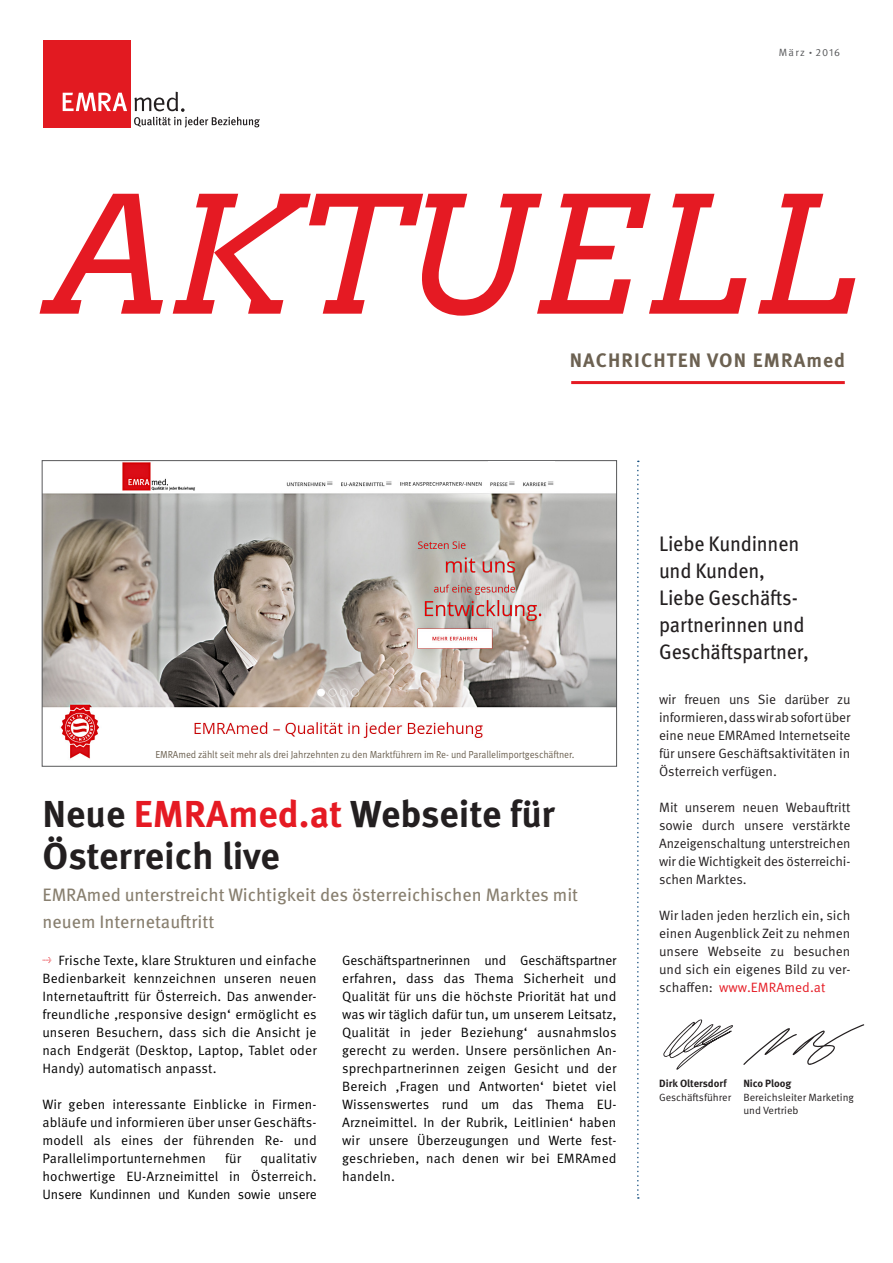
<style>
.page{position:relative;width:893px;height:1263px;background:#fff}
.page>*{position:absolute;margin:0;border:0;box-sizing:border-box;transform-origin:0 0}
.t1{font:italic 162px "Arvo";color:#e51a23}
.t2{font:700 37.5px/42px "Meta OT";color:#231f20}
.t3{font:21px/27px "Meta OT";letter-spacing:-.01em;color:#231f20;scale:.94 1}
.t4{font:700 19.5px "Meta OT";letter-spacing:.06em;color:#6c6151}
.t5{font:18px/27px "Meta OT";color:#887f6f}
.t6{font:13.5px/18px "Meta OT Norm";letter-spacing:.01em;color:#000001;text-align:justify}
.t7{font:13.5px/18px "Meta OT Norm";letter-spacing:-.005em;color:#231f20;text-align:justify}
.t8{font:10.5px/13.5px "Meta OT Norm";color:#231f20}
.t9{font:700 10.5px "Meta OT";color:#231f20}
.t10{font:10.5px "Meta OT Norm";letter-spacing:.11em;color:#57585a}
.t11{font:10.2px "Meta OT Norm";letter-spacing:-.01em;color:#6c6151;scale:.93 1}
.s1{font-family:"Helvetica Neue LT Pro";font-weight:700;font-stretch:condensed;font-size:6px}
.s2{color:#e51a23}
.s3{font-size:10.5px;color:#e51a23}
</style>
<div class="page">
<hr style="left:571px;top:381px;width:274px;height:3px;background:#e51a23">
<svg style="left:637px;top:461px;width:2px;height:738px"></svg>
<div style="left:43px;top:40px;width:87px;height:88px;background:#e21a21"></div>
<svg style="left:134px;top:92px;width:126px;height:36px"></svg>
<svg style="left:63px;top:93px;width:64px;height:18px"></svg>
<svg style="left:663px;top:1019px;width:70px;height:51px"></svg>
<svg style="left:743px;top:1024px;width:121px;height:41px"></svg>
<img style="left:44px;top:462px;width:571px;height:297px">
<div style="left:488px;top:462px;width:67px;height:13px;background:#fff"></div>
<div style="left:155px;top:743px;width:419px;height:17px;background:#fff"></div>
<p class="t10" style="left:779px;top:46px;width:63px">März <span class="s1">•</span> 2016</p>
<h1 class="t1" style="left:51px;top:149px;width:811px">Aktuell</h1>
<h3 class="t4" style="left:570px;top:348px;width:277px">Nachrichten von EMRAmed</h3>
<p class="t11" style="left:155px;top:748px;width:452px">EMRAmed zählt seit mehr als drei Jahrzehnten zu den Marktführern im Re- und Parallelimportgeschäftner.</p>
<h2 class="t2" style="left:43px;top:794px;width:514px">Neue <span class="s2">EMRAmed.at</span> Webseite für<br>Österreich live</h2>
<h3 class="t5" style="left:43px;top:881px;width:537px">EMRAmed unterstreicht Wichtigkeit des österreichischen Marktes mit neuem Internetauftritt</h3>
<p class="t6" style="left:42px;top:951px;width:276px"><span class="s3">→</span> Frische Texte, klare Strukturen und einfache Bedienbarkeit kennzeichnen unseren neuen Internetauftritt für Österreich. Das anwender&shy;freundliche ‚responsive design‘ ermöglicht es unseren Besuchern, dass sich die Ansicht je nach Endgerät (Desktop, Laptop, Tablet oder Handy) automatisch anpasst.</p>
<p class="t6" style="left:42px;top:1095px;width:276px">Wir geben interessante Einblicke in Firmen&shy;abläufe und informieren über unser Geschäfts&shy;modell als eines der führenden Re- und Parallelimportunternehmen</p>
<p class="t6" style="left:42px;top:1149px;width:276px;text-indent:218px">qualitativ hochwertige EU-Arzneimittel in Österreich.<br>Unsere Kundinnen und Kunden sowie unsere</p>
<p class="t6" style="left:225px;top:1149px;width:18px">für</p>
<p class="t6" style="left:342px;top:951px;width:276px">Geschäftspartnerinnen und Geschäftspartner erfahren, dass das Thema Sicherheit und Qualität für uns die höchste Priorität hat und was wir täglich dafür tun, um unserem Leitsatz‚ Qualität in jeder Beziehung‘ ausnahmslos gerecht zu werden. Unsere persönlichen An&shy;sprechpartnerinnen zeigen Gesicht und der Bereich ‚Fragen und Antworten‘ bietet viel Wissenswertes rund um das Thema EU-Arzneimittel. In der Rubrik‚ Leitlinien‘ haben wir unsere Überzeugungen und Werte fest&shy;geschrieben, nach denen wir bei EMRAmed handeln.</p>
<h3 class="t3" style="left:659px;top:530px;width:161px">Liebe Kundinnen und Kunden,<br>Liebe Geschäfts&shy;partnerinnen und<br>Geschäftspartner,</h3>
<p class="t7" style="left:659px;top:690px;width:193px">wir freuen uns Sie darüber zu informieren, dass wir ab sofort über eine neue EMRAmed Internetseite für unsere Geschäftsaktivitäten in Österreich verfügen.</p>
<p class="t7" style="left:659px;top:798px;width:193px">Mit unserem neuen Webauftritt sowie durch unsere verstärkte Anzeigenschaltung unterstreichen wir die Wichtigkeit des österreichi&shy;schen Marktes.</p>
<p class="t7" style="left:659px;top:906px;width:193px">Wir laden jeden herzlich ein, sich einen Augenblick Zeit zu nehmen unsere Webseite zu besuchen und sich ein eigenes Bild zu ver&shy;schaffen: <span class="s2">www.EMRAmed.at</span></p>
<p class="t9" style="left:659px;top:1077px;width:69px">Dirk Oltersdorf</p>
<p class="t8" style="left:659px;top:1090px;width:74px">Geschäftsführer</p>
<p class="t9" style="left:743px;top:1077px;width:49px">Nico Ploog</p>
<p class="t8" style="left:743px;top:1090px;width:112px">Bereichsleiter Marketing und Vertrieb</p>
</div>
